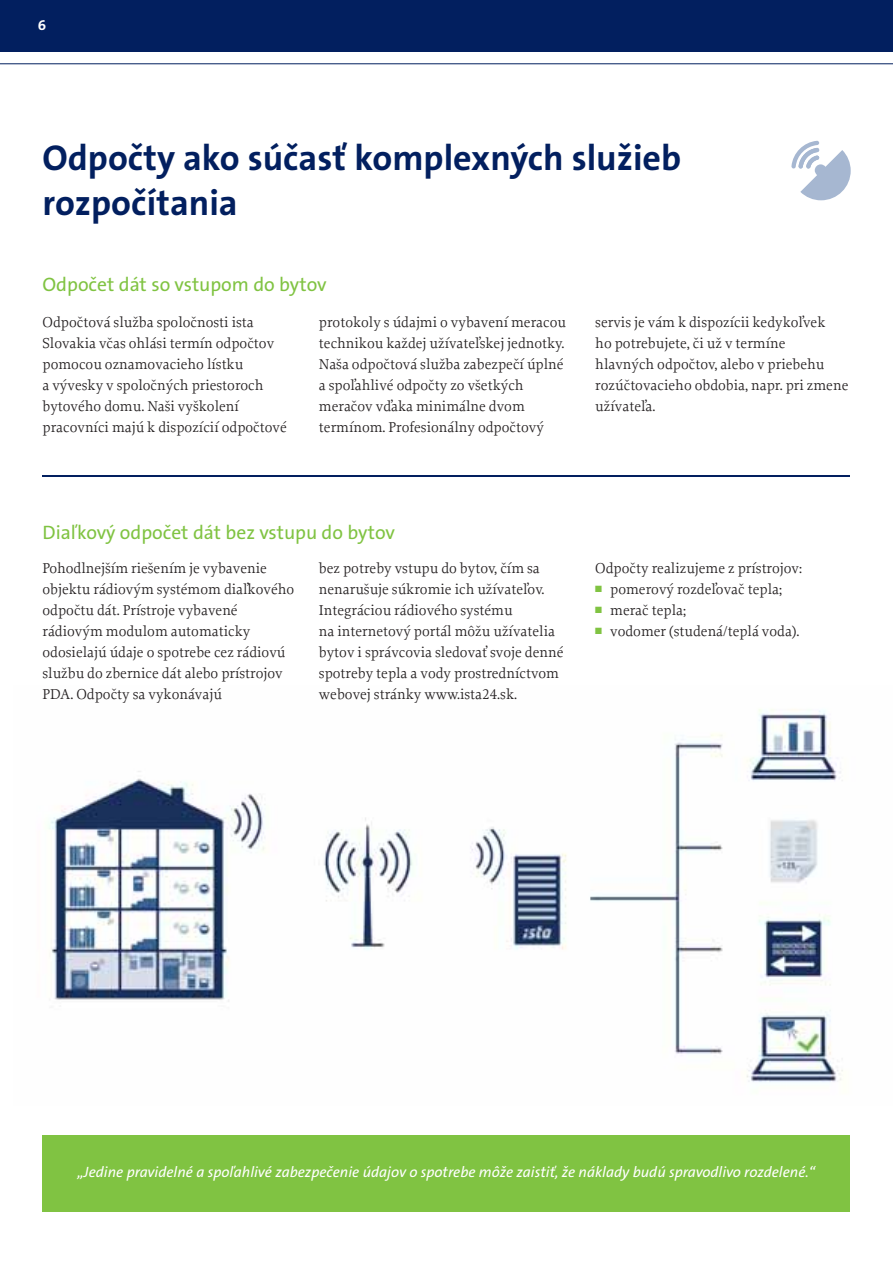
<style>
.page{position:relative;width:893px;height:1263px;background:#fff}
.page>*{position:absolute;margin:0;border:0;box-sizing:border-box;transform-origin:0 0}
.t1{font:36px/45px "Ista The Sans CE Bold";color:#021f5f}
.t2{font:19.5px "Ista The Sans CE";color:#80c342}
.t3{font:15px/21px "Ista Proforma CE";color:#231f20}
.t4{font:italic 15px "Ista The Sans CE";color:#fff}
.t5{font:14.4px "Ista The Sans CE Bold";color:#fff}
.s1{color:#80c342}
</style>
<div class="page">
<div style="left:0;top:0;width:893px;height:51px;background:#021f5f"></div>
<hr style="left:0;top:63px;width:893px;height:1px;background:#021f5f">
<svg style="left:791px;top:141px;width:60px;height:59px"></svg>
<div style="left:43px;top:1135px;width:807px;height:77px;background:#80c342"></div>
<img style="left:49px;top:709px;width:794px;height:374px">
<hr style="left:43px;top:475px;width:807px;height:1px;background:#021f5f">
<p class="t5" style="left:38px;top:19px;width:10px">6</p>
<h1 class="t1" style="left:43px;top:137px;width:640px">Odpočty ako súčasť komplexných služieb rozpočítania</h1>
<h2 class="t2" style="left:43px;top:275px;width:286px">Odpočet dát so vstupom do bytov</h2>
<p class="t3" style="left:43px;top:313px;width:246px">Odpočtová služba spoločnosti ista Slovakia včas ohlási termín odpočtov pomocou oznamovacieho lístku<br>a vývesky v spoločných priestoroch bytového domu. Naši vyškolení pracovníci majú k dispozícií odpočtové</p>
<p class="t3" style="left:319px;top:313px;width:249px">protokoly s údajmi o vybavení meracou technikou každej užívateľskej jednotky.<br>Naša odpočtová služba zabezpečí úplné a spoľahlivé odpočty zo všetkých meračov vďaka minimálne dvom termínom. Profesionálny odpočtový</p>
<p class="t3" style="left:595px;top:313px;width:255px">servis je vám k dispozícii kedykoľvek<br>ho potrebujete, či už v termíne<br>hlavných odpočtov, alebo v priebehu rozúčtovacieho obdobia, napr. pri zmene užívateľa.</p>
<h2 class="t2" style="left:43px;top:522px;width:354px">Diaľkový odpočet dát bez vstupu do bytov</h2>
<p class="t3" style="left:43px;top:559px;width:253px">Pohodlnejším riešením je vybavenie objektu rádiovým systémom diaľkového odpočtu dát. Prístroje vybavené rádiovým modulom automaticky odosielajú údaje o spotrebe cez rádiovú službu do zbernice dát alebo prístrojov PDA. Odpočty sa vykonávajú</p>
<p class="t3" style="left:319px;top:559px;width:246px">bez potreby vstupu do bytov, čím sa nenarušuje súkromie ich užívateľov.<br>Integráciou rádiového systému<br>na internetový portál môžu užívatelia bytov i správcovia sledovať svoje denné spotreby tepla a vody prostredníctvom webovej stránky www.ista24.sk.</p>
<p class="t3" style="left:595px;top:559px;width:208px">Odpočty realizujeme z prístrojov:</p>
<p class="t3" style="left:595px;top:580px;width:188px"><span class="s1">■</span> pomerový rozdeľovač tepla;</p>
<p class="t3" style="left:595px;top:601px;width:92px"><span class="s1">■</span> merač tepla;</p>
<p class="t3" style="left:595px;top:622px;width:206px"><span class="s1">■</span> vodomer (studená/teplá voda).</p>
<p class="t4" style="left:77px;top:1167px;width:739px">„Jedine pravidelné a spoľahlivé zabezpečenie údajov o spotrebe môže zaistiť, že náklady budú spravodlivo rozdelené.“</p>
</div>
